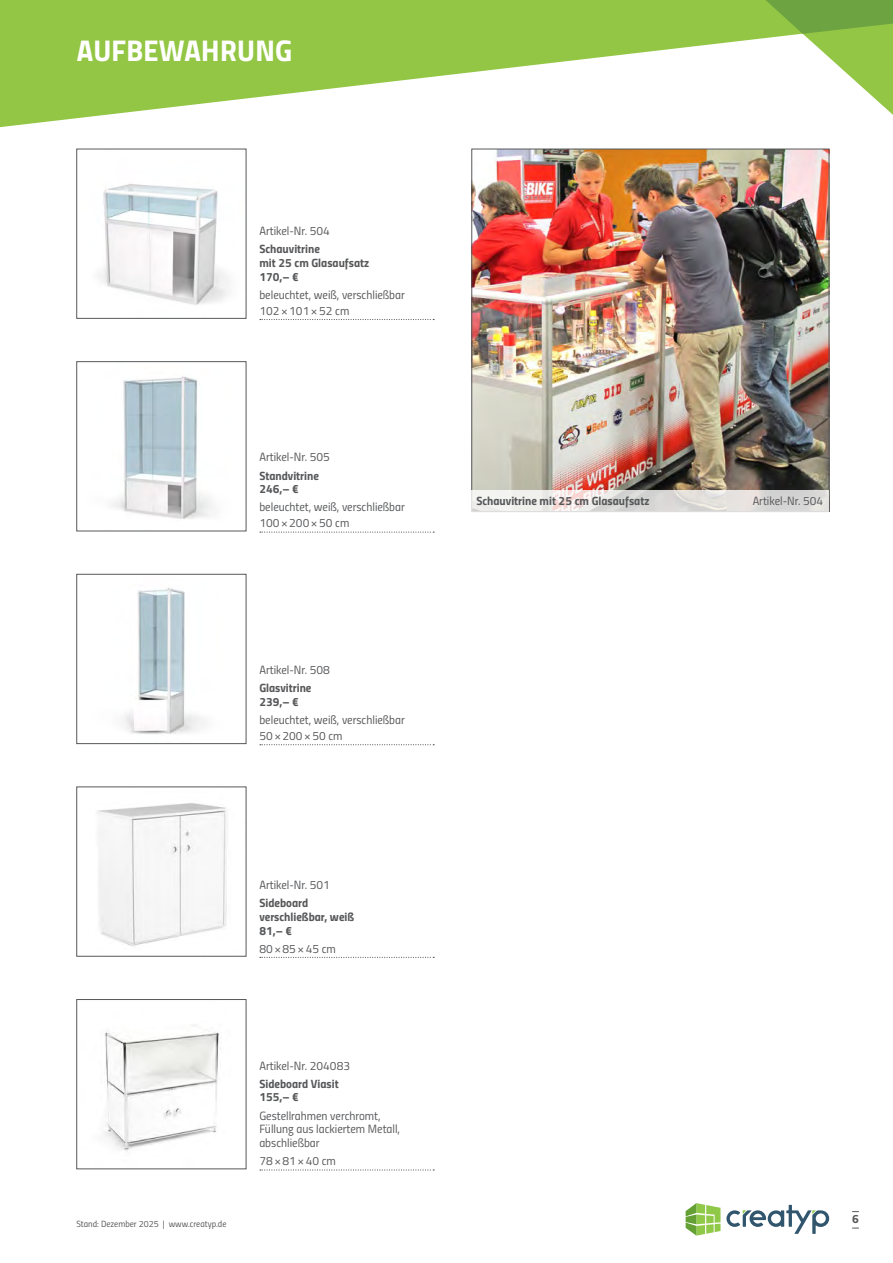
<style>
.page{position:relative;width:893px;height:1263px;background:#fff}
.page>*{position:absolute;margin:0;border:0;box-sizing:border-box;transform-origin:0 0}
.t1{font:30px "Titillium Bold Upright";letter-spacing:.01em;color:#fff}
.t2{font:12px/15.9px "Titillium Regular Upright";color:#57585a}
.t3{font:12px/13.8px "Titillium Bold Upright";color:#57585a}
.t4{font:9px "Titillium Regular Upright";color:#57585a}
</style>
<div class="page">
<svg style="left:0;top:0;width:751px;height:128px;fill:#93c644"></svg>
<svg style="left:751px;top:0;width:142px;height:115px"></svg>
<svg style="left:686px;top:1203px;width:34px;height:32px"></svg>
<svg style="left:726px;top:1205px;width:103px;height:29px"></svg>
<img style="left:98px;top:184px;width:131px;height:121px">
<svg style="left:260px;top:319px;width:174px;height:1px"></svg>
<img style="left:112px;top:376px;width:101px;height:143px">
<svg style="left:260px;top:531px;width:174px;height:2px"></svg>
<img style="left:123px;top:588px;width:82px;height:146px">
<div style="left:77px;top:574px;width:169px;height:170px;border:1px solid #57585a"></div>
<svg style="left:260px;top:744px;width:174px;height:1px"></svg>
<img style="left:97px;top:803px;width:130px;height:143px">
<svg style="left:260px;top:957px;width:174px;height:1px"></svg>
<img style="left:104px;top:1025px;width:117px;height:126px">
<svg style="left:260px;top:1169px;width:174px;height:1px"></svg>
<img style="left:474px;top:151px;width:353px;height:339px">
<svg style="left:472px;top:490px;width:357px;height:22px;background:#e3e1df"></svg>
<h1 class="t1" style="left:77px;top:27px;width:217px">AUFBEWAHRUNG</h1>
<p class="t2" style="left:259px;top:222px;width:72px">Artikel-Nr. 504</p>
<p class="t3" style="left:259px;top:241px;width:111px">Schauvitrine<br>mit 25 cm Glasaufsatz<br>170,– €</p>
<p class="t2" style="left:259px;top:286px;width:147px">beleuchtet, weiß, verschließbar<br>102×101×52 cm</p>
<p class="t2" style="left:259px;top:449px;width:72px">Artikel-Nr. 505</p>
<p class="t3" style="left:259px;top:468px;width:61px">Standvitrine<br>246,– €</p>
<p class="t2" style="left:259px;top:499px;width:147px">beleuchtet, weiß, verschließbar<br>100×200×50 cm</p>
<p class="t2" style="left:259px;top:661px;width:72px">Artikel-Nr. 508</p>
<p class="t3" style="left:259px;top:680px;width:54px">Glasvitrine<br>239,– €</p>
<p class="t2" style="left:259px;top:711px;width:147px">beleuchtet, weiß, verschließbar<br>50×200×50 cm</p>
<p class="t2" style="left:259px;top:876px;width:72px">Artikel-Nr. 501</p>
<p class="t3" style="left:259px;top:895px;width:96px">Sideboard verschließbar, weiß<br>81,– €</p>
<p class="t2" style="left:259px;top:940px;width:78px">80×85×45 cm</p>
<p class="t4" style="left:77px;top:1217px;width:151px">Stand: Dezember 2025 | www.creatyp.de</p>
<p class="t2" style="left:259px;top:1057px;width:92px">Artikel-Nr. 204083</p>
<p class="t3" style="left:259px;top:1076px;width:81px">Sideboard Viasit<br>155,– €</p>
<p class="t2" style="left:259px;top:1108px;width:142px;line-height:13.8px">Gestellrahmen verchromt,<br>Füllung aus lackiertem Metall, abschließbar</p>
<p class="t2" style="left:259px;top:1152px;width:78px">78×81×40 cm</p>
<p class="t3" style="left:476px;top:493px;width:175px">Schauvitrine mit 25 cm Glasaufsatz</p>
<p class="t2" style="left:753px;top:493px;width:72px">Artikel-Nr. 504</p>
<p class="t3" style="left:852px;top:1211px;width:8px">6</p>
</div>
